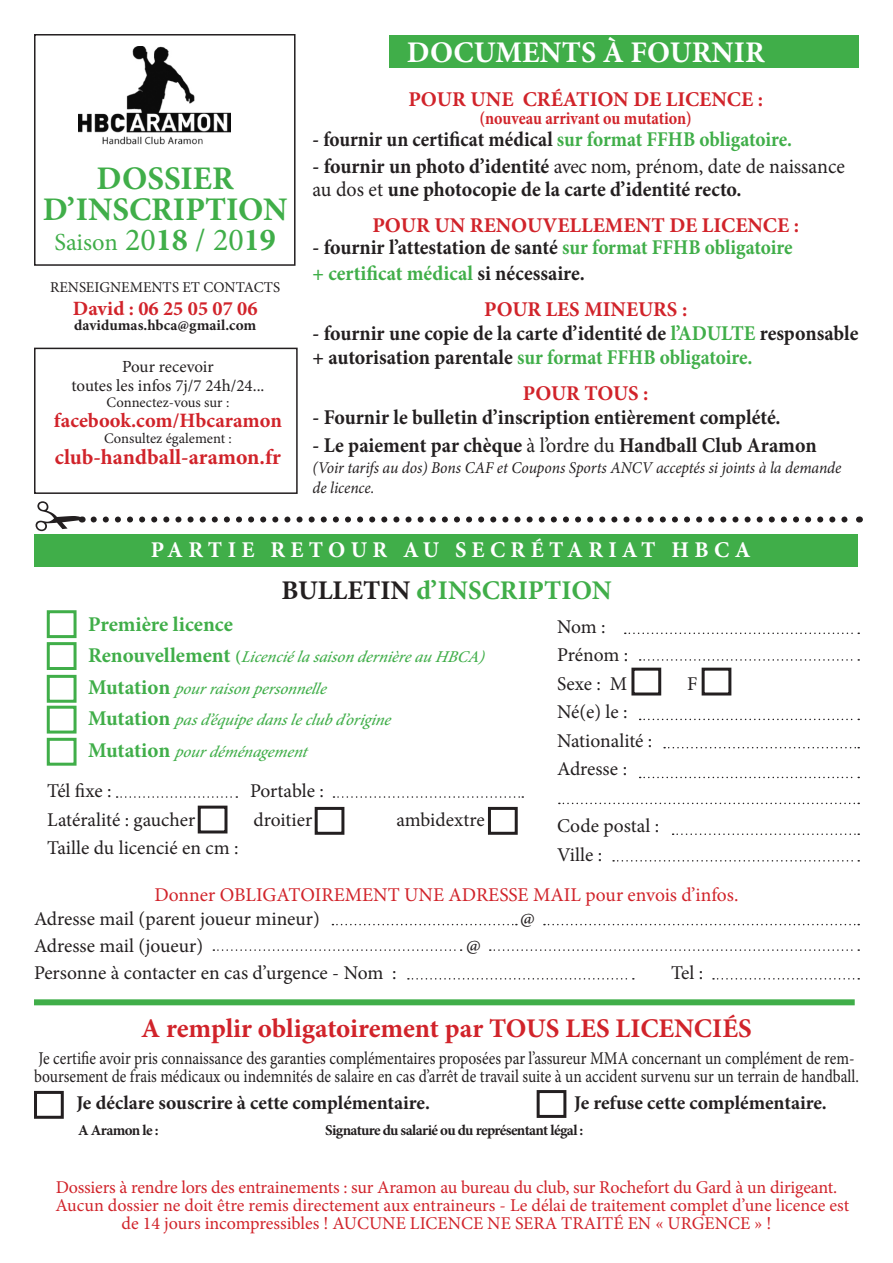
<style>
.page{position:relative;width:893px;height:1263px;background:#fff}
.page>*{position:absolute;margin:0;border:0;box-sizing:border-box;transform-origin:0 0}
.t1{font:700 33px/31.5px "Minion Pro";color:#40ae49;text-align:center}
.t2{font:700 30px "Minion Pro";color:#fff}
.t3{font:700 27px "Minion Pro";letter-spacing:-.005em;color:#d1232a}
.t4{font:700 27px "Minion Pro";color:#40ae49}
.t5{font:24.45px "Minion Pro";letter-spacing:-.005em;color:#40ae49}
.t6{font:700 22.5px "Minion Pro";letter-spacing:.24em;color:#fff}
.t7{font:700 21.75px "Minion Pro";color:#d1232a}
.t8{font:700 21px/22.5px "Minion Pro";color:#231f20;scale:.95 1}
.t9{font:700 21px/25.5px "Minion Pro";color:#40ae49;scale:.92 1}
.t10{font:700 21px "Minion Pro";color:#d1232a}
.t11{font:700 21px "Minion Pro";color:#231f20;scale:.92 1}
.t12{font:700 21px "Minion Pro";color:#40ae49}
.t13{font:700 20.4px "Minion Pro";color:#d1232a}
.t14{font:700 20.25px "Minion Pro";color:#d1232a}
.t15{font:19.5px/28.5px "Minion Pro";color:#231f20}
.t16{font:700 19.5px "Minion Pro";letter-spacing:-.005em;color:#231f20}
.t17{font:19.5px "Minion Pro";color:#d1232a}
.t18{font:18px "Minion Pro";letter-spacing:-.005em;color:#d1232a}
.t19{font:18px/18px "Minion Pro";color:#231f20;scale:.86 1}
.t20{font:700 18px "Minion Pro";letter-spacing:-.005em;color:#d1232a;scale:.89 1}
.t21{font:16.95px/19.4px "Minion Pro";color:#231f20;text-align:center}
.t22{font:italic 500 16.5px/31.5px "Minion Pro";letter-spacing:-.005em;color:#40ae49}
.t23{font:italic 16.5px/19.8px "Minion Pro";letter-spacing:-.005em;color:#231f20;scale:.95 1}
.t24{font:700 15.15px "Minion Pro";color:#231f20}
.t25{font:700 15px "Minion Pro";letter-spacing:-.04em;color:#231f20}
.t26{font:15px "Minion Pro";color:#231f20}
.t27{font:14.55px "Minion Pro";color:#231f20}
.s1{font-size:32.1px}
.s2{font-weight:700;font-size:32.1px}
.s3{color:#40ae49}
.s4{font-weight:400}
.s5{color:#231f20}
.s6{font-weight:700;font-style:normal;font-size:21px}
.s7{font-weight:700;font-style:normal}
</style>
<div class="page">
<div style="left:35px;top:534px;width:823px;height:33px;background:#40ae49"></div>
<img style="left:79px;top:46px;width:151px;height:99px">
<div style="left:34px;top:34px;width:262px;height:232px;border:2px solid #231f20"></div>
<svg style="left:94px;top:516px;width:754px;height:6px"></svg>
<div style="left:488px;top:807px;width:30px;height:28px;border:3px solid #231f20"></div>
<div style="left:315px;top:807px;width:29px;height:28px;border:3px solid #231f20"></div>
<div style="left:34px;top:348px;width:264px;height:146px;border:2px solid #231f20"></div>
<div style="left:198px;top:806px;width:29px;height:27px;border:3px solid #231f20"></div>
<div style="left:389px;top:35px;width:469px;height:32px;background:#40ae49"></div>
<svg style="left:625px;top:632px;width:234px;height:2px"></svg>
<svg style="left:117px;top:796px;width:120px;height:2px"></svg>
<svg style="left:640px;top:659px;width:219px;height:2px"></svg>
<svg style="left:664px;top:747px;width:195px;height:1px"></svg>
<svg style="left:559px;top:803px;width:300px;height:1px"></svg>
<svg style="left:640px;top:777px;width:219px;height:1px"></svg>
<svg style="left:673px;top:833px;width:186px;height:2px"></svg>
<svg style="left:613px;top:860px;width:246px;height:1px"></svg>
<svg style="left:544px;top:924px;width:315px;height:1px"></svg>
<div style="left:537px;top:1090px;width:29px;height:28px;border:3px solid #231f20"></div>
<div style="left:34px;top:1091px;width:30px;height:28px;border:3px solid #231f20"></div>
<svg style="left:408px;top:978px;width:226px;height:1px"></svg>
<svg style="left:640px;top:719px;width:219px;height:1px"></svg>
<svg style="left:213px;top:949px;width:249px;height:2px"></svg>
<svg style="left:490px;top:949px;width:369px;height:2px"></svg>
<div style="left:702px;top:668px;width:29px;height:27px;border:3px solid #231f20"></div>
<div style="left:631px;top:668px;width:30px;height:27px;border:3px solid #231f20"></div>
<svg style="left:332px;top:924px;width:185px;height:1px"></svg>
<svg style="left:713px;top:978px;width:146px;height:1px"></svg>
<svg style="left:333px;top:796px;width:190px;height:2px"></svg>
<div style="left:34px;top:999px;width:821px;height:6px;background:#40ae49"></div>
<div style="left:47px;top:610px;width:30px;height:28px;border:3px solid #40ae49"></div>
<div style="left:47px;top:642px;width:30px;height:28px;border:3px solid #40ae49"></div>
<div style="left:47px;top:675px;width:30px;height:28px;border:3px solid #40ae49"></div>
<div style="left:47px;top:706px;width:30px;height:27px;border:3px solid #40ae49"></div>
<div style="left:47px;top:738px;width:30px;height:28px;border:3px solid #40ae49"></div>
<svg style="left:78px;top:516px;width:7px;height:7px"></svg>
<h1 class="t1" style="left:43px;top:162px;width:246px">DOSSIER<br>D’INSCRIPTION</h1>
<p class="t5" style="left:54px;top:226px;width:218px">Saison <span class="s1">20</span><span class="s2">18</span> <span class="s1">/ 20</span><span class="s2">19</span></p>
<p class="t26" style="left:50px;top:278px;width:232px">RENSEIGNEMENTS ET CONTACTS</p>
<p class="t14" style="left:73px;top:294px;width:186px">David : 06 25 05 07 06</p>
<p class="t24" style="left:74px;top:315px;width:184px">davidumas.hbca@gmail.com</p>
<p class="t21" style="left:72px;top:357px;width:194px">Pour recevoir<br>toutes les infos 7j/7 24h/24...</p>
<p class="t27" style="left:107px;top:392px;width:124px">Connectez-vous sur :</p>
<p class="t13" style="left:54px;top:406px;width:229px">facebook.com/Hbcaramon</p>
<p class="t27" style="left:104px;top:429px;width:129px">Consultez également :</p>
<p class="t7" style="left:55px;top:441px;width:228px">club-handball-aramon.fr</p>
<h2 class="t2" style="left:407px;top:32px;width:360px">DOCUMENTS À FOURNIR</h2>
<p class="t10" style="left:408px;top:84px;width:356px">POUR UNE CRÉATION DE LICENCE :</p>
<p class="t20" style="left:480px;top:105px;width:240px">(nouveau arrivant ou mutation)</p>
<p class="t11" style="left:313px;top:125px;width:523px">- fournir un certificat médical <span class="s3">sur format FFHB obligatoire.</span></p>
<p class="t8" style="left:313px;top:155px;width:562px">- fournir un photo d’identité <span class="s4">avec nom, prénom, date de naissance au dos et</span> une photocopie de la carte d’identité recto.</p>
<p class="t10" style="left:372px;top:210px;width:428px">POUR UN RENOUVELLEMENT DE LICENCE :</p>
<p class="t9" style="left:313px;top:235px;width:523px"><span class="s5">- fournir l’attestation de santé</span> sur format FFHB obligatoire + certificat médical <span class="s5">si nécessaire.</span></p>
<p class="t10" style="left:484px;top:294px;width:205px">POUR LES MINEURS :</p>
<p class="t8" style="left:313px;top:321px;width:576px;line-height:24px">- fournir une copie de la carte d’identité de <span class="s3">l’ADULTE</span> responsable + autorisation parentale <span class="s3">sur format FFHB obligatoire.</span></p>
<p class="t10" style="left:523px;top:378px;width:127px">POUR TOUS :</p>
<p class="t8" style="left:313px;top:406px;width:494px">- Fournir le bulletin d’inscription entièrement complété.</p>
<p class="t8" style="left:313px;top:434px;width:532px">- Le paiement par chèque <span class="s4">à l’ordre du</span> Handball Club Aramon</p>
<p class="t23" style="left:313px;top:458px;width:558px">(Voir tarifs au dos) Bons CAF et Coupons Sports ANCV acceptés si joints à la demande de licence.</p>
<p class="t6" style="left:151px;top:534px;width:602px">PARTIE RETOUR AU SECRÉTARIAT HBCA</p>
<p class="t4" style="left:281px;top:571px;width:332px"><span class="s5">BULLETIN</span> d’INSCRIPTION</p>
<p class="t12" style="left:88px;top:609px;width:147px">Première licence</p>
<p class="t22" style="left:88px;top:641px;width:402px"><span class="s6">R e n o u v e l l e m e n t</span> <span class="s7">(</span> Licenciéla saison dernièreau HBCA)<br><span class="s6">M u t at i o n</span> pourraison personnelle<br><span class="s6">M u t a t i o n</span> pasd’équipedansleclubd’origine<br><span class="s6">M u t at i o n</span> pourdéménagement</p>
<p class="t15" style="left:47px;top:777px;width:66px">Tél fixe :</p>
<p class="t15" style="left:250px;top:777px;width:75px">Portable :</p>
<p class="t15" style="left:47px;top:805px;width:149px">Latéralité : gaucher</p>
<p class="t15" style="left:254px;top:805px;width:60px">droitier</p>
<p class="t15" style="left:396px;top:805px;width:90px">ambidextre</p>
<p class="t15" style="left:47px;top:834px;width:193px">Taille du licencié en cm :</p>
<p class="t17" style="left:154px;top:881px;width:586px">Donner OBLIGATOIREMENT UNE ADRESSE MAIL pour envois d’infos.</p>
<p class="t15" style="left:34px;top:904px;width:287px">Adresse mail (parent joueur mineur)</p>
<p class="t15" style="left:520px;top:904px;width:16px">@</p>
<p class="t15" style="left:34px;top:931px;width:171px">Adresse mail (joueur)</p>
<p class="t15" style="left:466px;top:931px;width:16px">@</p>
<p class="t15" style="left:34px;top:958px;width:364px">Personne à contacter en cas d’urgence - Nom :</p>
<p class="t15" style="left:671px;top:958px;width:34px">Tel :</p>
<p class="t15" style="left:557px;top:612px;width:73px">Nom :<br>Prénom :<br>Sexe : M</p>
<p class="t15" style="left:687px;top:669px;width:12px">F</p>
<p class="t15" style="left:557px;top:698px;width:97px">Né(e) le :<br>Nationalité :<br>Adresse :</p>
<p class="t15" style="left:557px;top:812px;width:104px">Code postal :<br>Ville :</p>
<p class="t3" style="left:141px;top:1009px;width:612px">A remplir obligatoirement par TOUS LES LICENCIÉS</p>
<p class="t19" style="left:34px;top:1049px;width:961px">Je certifie avoir pris connaissance des garanties complémentaires proposées par l’assureur MMA concernant un complément de rem&shy;boursement de frais médicaux ou indemnités de salaire en cas d’arrêt de travail suite à un accident survenu sur un terrain de handball.</p>
<p class="t16" style="left:76px;top:1089px;width:355px">Je déclare souscrire à cette complémentaire.</p>
<p class="t16" style="left:574px;top:1089px;width:254px">Je refuse cette complémentaire.</p>
<p class="t25" style="left:78px;top:1119px;width:82px">A Aramon le :</p>
<p class="t25" style="left:325px;top:1119px;width:260px">Signature du salarié ou du représentant légal :</p>
<p class="t18" style="left:56px;top:1175px;width:783px">Dossiers à rendre lors des entrainements : sur Aramon au bureau du club, sur Rochefort du Gard à un dirigeant.</p>
<p class="t18" style="left:55px;top:1193px;width:795px">Aucun dossier ne doit être remis directement aux entraineurs - Le délai de traitement complet d’une licence est</p>
<p class="t18" style="left:122px;top:1211px;width:651px">de 14 jours incompressibles ! AUCUNE LICENCE NE SERA TRAITÉ EN « URGENCE » !</p>
</div>
